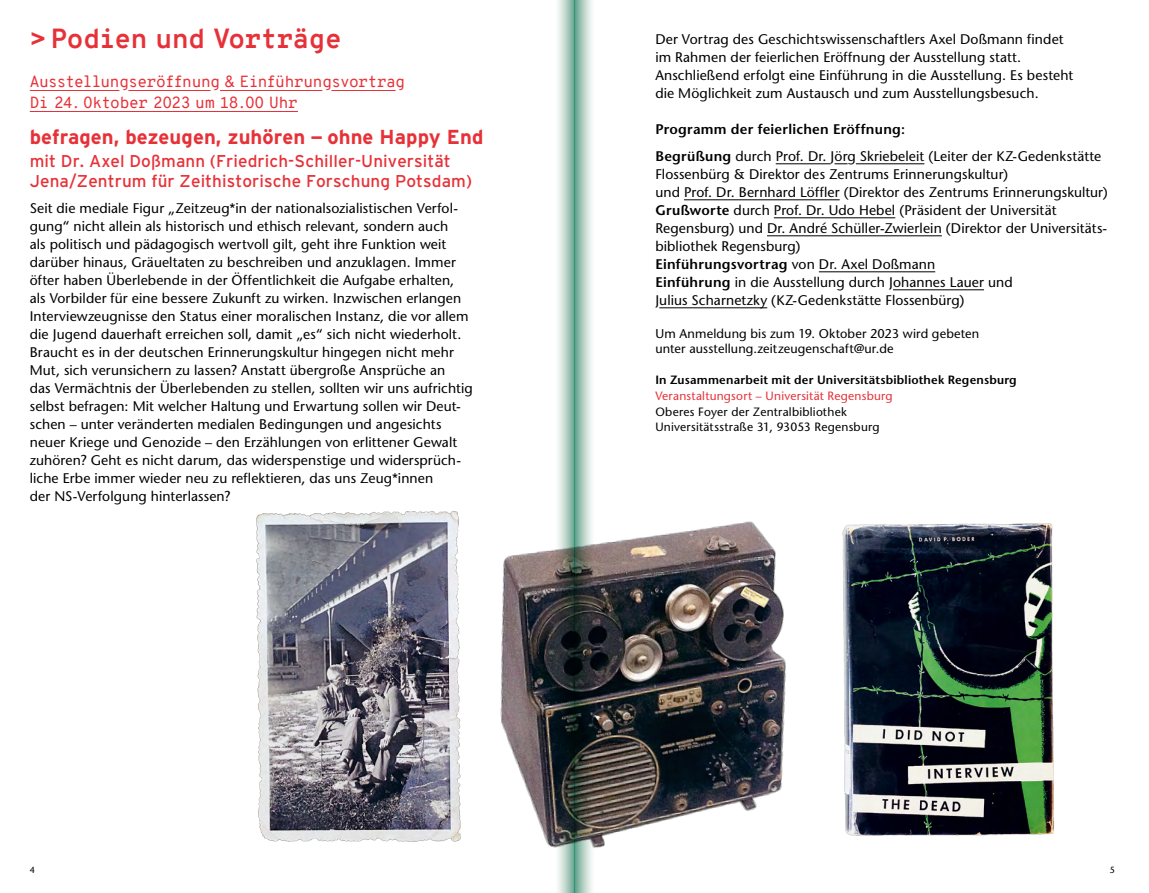
<style>
.page{position:relative;width:1149px;height:893px;background:#fff}
.page>*{position:absolute;margin:0;border:0;box-sizing:border-box;transform-origin:0 0}
.t1{font:700 27px "Overpass Mono";letter-spacing:-.02em;color:#e73138}
.t2{font:700 20.25px "Interstate";letter-spacing:.005em;color:#e73138}
.t3{font:17.1px/20.4px "Interstate";letter-spacing:.005em;color:#e73138}
.t4{font:15.75px/21px "Overpass Mono";letter-spacing:-.035em;color:#e73138}
.t5{font:13.95px/18px "Stone Sans";letter-spacing:.005em;color:#000}
.t6{font:12.75px/15px "Stone Sans";letter-spacing:.01em;color:#000}
.t7{font:12px/15.8px "Stone Sans";letter-spacing:.02em;color:#000}
.t8{font:600 12px "Stone Sans";letter-spacing:.02em;color:#000}
.t9{font:12px "Stone Sans";letter-spacing:.02em;color:#e73138}
.t10{font:9px "Stone Sans";color:#000}
.s1{font-weight:600}
</style>
<div class="page">
<svg style="left:574px;top:0;width:18px;height:893px"></svg>
<svg style="left:558px;top:0;width:16px;height:893px"></svg>
<hr style="left:30px;top:90px;width:89px;height:1px;background:#e73138">
<hr style="left:128px;top:90px;width:82px;height:1px;background:#e73138">
<hr style="left:220px;top:90px;width:102px;height:1px;background:#e73138">
<hr style="left:331px;top:90px;width:64px;height:1px;background:#e73138">
<hr style="left:30px;top:111px;width:268px;height:1px;background:#e73138">
<hr style="left:775px;top:164px;width:55px;height:1px;background:#000">
<svg style="left:834px;top:164px;width:13px;height:1px"></svg>
<hr style="left:855px;top:164px;width:69px;height:1px;background:#000">
<hr style="left:683px;top:200px;width:156px;height:1px;background:#000">
<hr style="left:773px;top:218px;width:122px;height:1px;background:#000">
<hr style="left:766px;top:236px;width:175px;height:1px;background:#000">
<hr style="left:818px;top:272px;width:116px;height:1px;background:#000">
<hr style="left:892px;top:290px;width:91px;height:1px;background:#000">
<hr style="left:659px;top:308px;width:108px;height:1px;background:#000">
<img style="left:500px;top:513px;width:286px;height:345px">
<img style="left:256px;top:511px;width:205px;height:331px">
<img style="left:842px;top:523px;width:212px;height:313px">
<h1 class="t1" style="left:30px;top:19px;width:313px">&gt; Podien und Vorträge</h1>
<p class="t4" style="left:30px;top:71px;width:377px">Ausstellungseröffnung &amp; Einführungsvortrag<br>Di 24. Oktober 2O23 um 18.OO Uhr</p>
<h2 class="t2" style="left:30px;top:125px;width:455px">befragen, bezeugen, zuhören — ohne Happy End</h2>
<p class="t3" style="left:30px;top:151px;width:443px">mit Dr. Axel Doßmann (Friedrich-Schiller-Universität<br>Jena/Zentrum für Zeithistorische Forschung Potsdam)</p>
<p class="t5" style="left:30px;top:199px;width:444px">Seit die mediale Figur „Zeitzeug*in der nationalsozialistischen Verfol&shy;gung“ nicht allein als historisch und ethisch relevant, sondern auch<br>als politisch und pädagogisch wertvoll gilt, geht ihre Funktion weit darüber hinaus, Gräueltaten zu beschreiben und anzuklagen. Immer öfter haben Überlebende in der Öffentlichkeit die Aufgabe erhalten, als Vorbilder für eine bessere Zukunft zu wirken. Inzwischen erlangen Interviewzeugnisse den Status einer moralischen Instanz, die vor allem die Jugend dauerhaft erreichen soll, damit „es“ sich nicht wiederholt.<br>Braucht es in der deutschen Erinnerungskultur hingegen nicht mehr Mut, sich verunsichern zu lassen? Anstatt übergroße Ansprüche an<br>das Vermächtnis der Überlebenden zu stellen, sollten wir uns aufrichtig selbst befragen: Mit welcher Haltung und Erwartung sollen wir Deut&shy;schen – unter veränderten medialen Bedingungen und angesichts neuer Kriege und Genozide – den Erzählungen von erlittener Gewalt zuhören? Geht es nicht darum, das widerspenstige und widersprüch&shy;liche Erbe immer wieder neu zu reflektieren, das uns Zeug*innen<br>der NS-Verfolgung hinterlassen?</p>
<p class="t5" style="left:655px;top:30px;width:419px">Der Vortrag des Geschichtswissenschaftlers Axel Doßmann findet im Rahmen der feierlichen Eröffnung der Ausstellung statt.<br>Anschließend erfolgt eine Einführung in die Ausstellung. Es besteht die Möglichkeit zum Austausch und zum Ausstellungsbesuch.</p>
<p class="t5" style="left:655px;top:116px;width:447px;line-height:27px"><span class="s1">Programm der feierlichen Eröffnung:<br>Begrüßung</span> durch Prof. Dr. Jörg Skriebeleit (Leiter der KZ-Gedenkstätte</p>
<p class="t5" style="left:655px;top:165px;width:453px">Flossenbürg &amp; Direktor des Zentrums Erinnerungskultur)<br>und Prof. Dr. Bernhard Löffler (Direktor des Zentrums Erinnerungskultur)<br><span class="s1">Grußworte</span> durch Prof. Dr. Udo Hebel (Präsident der Universität Regensburg) und Dr. André Schüller-Zwierlein (Direktor der Universitäts&shy;bibliothek Regensburg)<br><span class="s1">Einführungsvortrag</span> von Dr. Axel Doßmann<br><span class="s1">Einführung</span> in die Ausstellung durch Johannes Lauer und<br>Julius Scharnetzky (KZ-Gedenkstätte Flossenbürg)</p>
<p class="t6" style="left:655px;top:326px;width:325px">Um Anmeldung bis zum 19. Oktober 2023 wird gebeten unter ausstellung.zeitzeugenschaft@ur.de</p>
<p class="t8" style="left:655px;top:372px;width:363px">In Zusammenarbeit mit der Universitätsbibliothek Regensburg</p>
<p class="t9" style="left:655px;top:388px;width:239px">Veranstaltungsort – Universität Regensburg</p>
<p class="t7" style="left:655px;top:403px;width:226px">Oberes Foyer der Zentralbibliothek<br>Universitätsstraße 31, 93053 Regensburg</p>
<p class="t10" style="left:30px;top:864px;width:7px">4</p>
<p class="t10" style="left:1109px;top:864px;width:7px">5</p>
</div>
